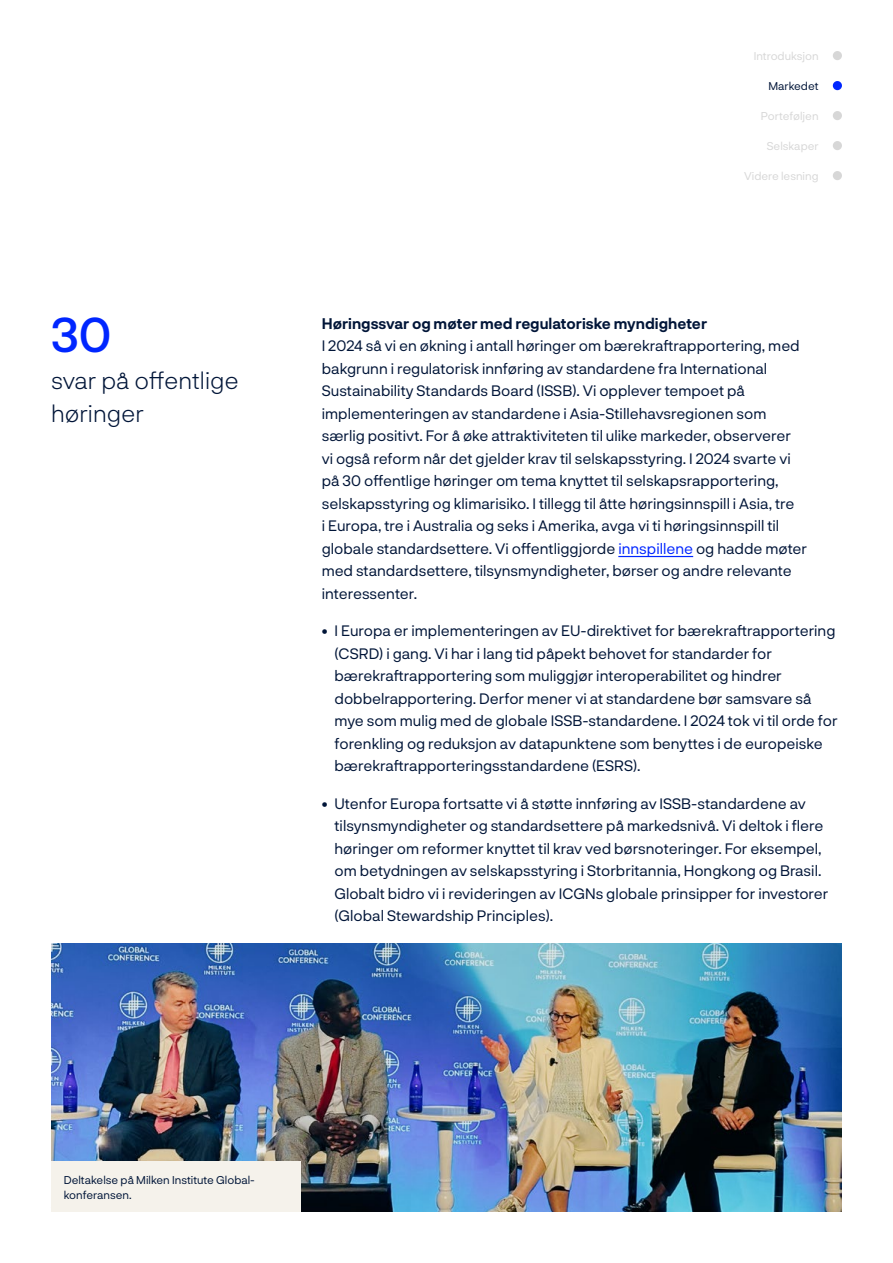
<style>
.page{position:relative;width:893px;height:1263px;background:#fff}
.page>*{position:absolute;margin:0;border:0;box-sizing:border-box;transform-origin:0 0}
.t1{font:500 48px "Norges Bank";color:#0026ff}
.t2{font:300 24px/33px "Norges Bank";color:#001538}
.Brødtekst{font:15px/22.5px "Norges Bank";color:#001538}
.t3{font:700 15px "Norges Bank";color:#001538}
.Bildetekst{font:11.25px/15px "Norges Bank";color:#001538}
.t4{font:11.25px "Norges Bank";color:#d7d7d7}
.s1{color:#0026ff}
</style>
<div class="page">
<hr style="left:618px;top:556px;width:75px;height:1px;background:#0026ff">
<img style="left:51px;top:944px;width:791px;height:268px">
<div style="left:51px;top:1162px;width:249px;height:50px;background:#f5f2eb"></div>
<div style="left:833px;top:51px;width:9px;height:9px;background:#d7d7d7;border-radius:50%"></div>
<div style="left:833px;top:81px;width:9px;height:9px;background:#0026ff;border-radius:50%"></div>
<div style="left:833px;top:111px;width:9px;height:9px;background:#d7d7d7;border-radius:50%"></div>
<div style="left:833px;top:141px;width:9px;height:9px;background:#d7d7d7;border-radius:50%"></div>
<div style="left:833px;top:171px;width:9px;height:9px;background:#d7d7d7;border-radius:50%"></div>
<h1 class="t1" style="left:51px;top:301px;width:62px">30</h1>
<h2 class="t2" style="left:51px;top:362px;width:189px">svar på offentlige høringer</h2>
<p class="t4" style="left:754px;top:48px;width:66px">Introduksjon</p>
<p class="Bildetekst" style="left:768px;top:78px;width:52px">Markedet</p>
<p class="t4" style="left:761px;top:108px;width:59px">Porteføljen</p>
<p class="t4" style="left:767px;top:138px;width:53px">Selskaper</p>
<p class="t4" style="left:744px;top:168px;width:76px">Videre lesning</p>
<h4 class="t3" style="left:322px;top:312px;width:387px">Høringssvar og møter med regulatoriske myndigheter</h4>
<p class="Brødtekst" style="left:322px;top:334px;width:487px">I 2024 så vi en økning i antall høringer om bærekraftrapportering, med bakgrunn i regulatorisk innføring av standardene fra International Sustainability Standards Board (ISSB). Vi opplever tempoet på implementeringen av standardene i Asia-Stillehavsregionen som særlig positivt. For å øke attraktiviteten til ulike markeder, observerer<br>vi også reform når det gjelder krav til selskapsstyring. I 2024 svarte vi på 30 offentlige høringer om tema knyttet til selskapsrapportering, selskapsstyring og klimarisiko. I tillegg til åtte høringsinnspill i Asia, tre<br>i Europa, tre i Australia og seks i Amerika, avga vi ti høringsinnspill til globale standardsettere. Vi offentliggjorde <span class="s1">innspillene</span> og hadde møter med standardsettere, tilsynsmyndigheter, børser og andre relevante interessenter.</p>
<p class="Brødtekst" style="left:334px;top:619px;width:505px;text-indent:-13px">• I Europa er implementeringen av EU-direktivet for bærekraftrapportering (CSRD) i gang. Vi har i lang tid påpekt behovet for standarder for bærekraftrapportering som muliggjør interoperabilitet og hindrer dobbelrapportering. Derfor mener vi at standardene bør samsvare så mye som mulig med de globale ISSB-standardene. I 2024 tok vi til orde for forenkling og reduksjon av datapunktene som benyttes i de europeiske bærekraftrapporteringsstandardene (ESRS).</p>
<p class="Brødtekst" style="left:334px;top:791px;width:495px;text-indent:-13px">• Utenfor Europa fortsatte vi å støtte innføring av ISSB-standardene av tilsynsmyndigheter og standardsettere på markedsnivå. Vi deltok i flere høringer om reformer knyttet til krav ved børsnoteringer. For eksempel, om betydningen av selskapsstyring i Storbritannia, Hongkong og Brasil.<br>Globalt bidro vi i revideringen av ICGNs globale prinsipper for investorer (Global Stewardship Principles).</p>
<p class="Bildetekst" style="left:64px;top:1171px;width:193px">Deltakelse på Milken Institute Global&shy;konferansen.</p>
</div>
